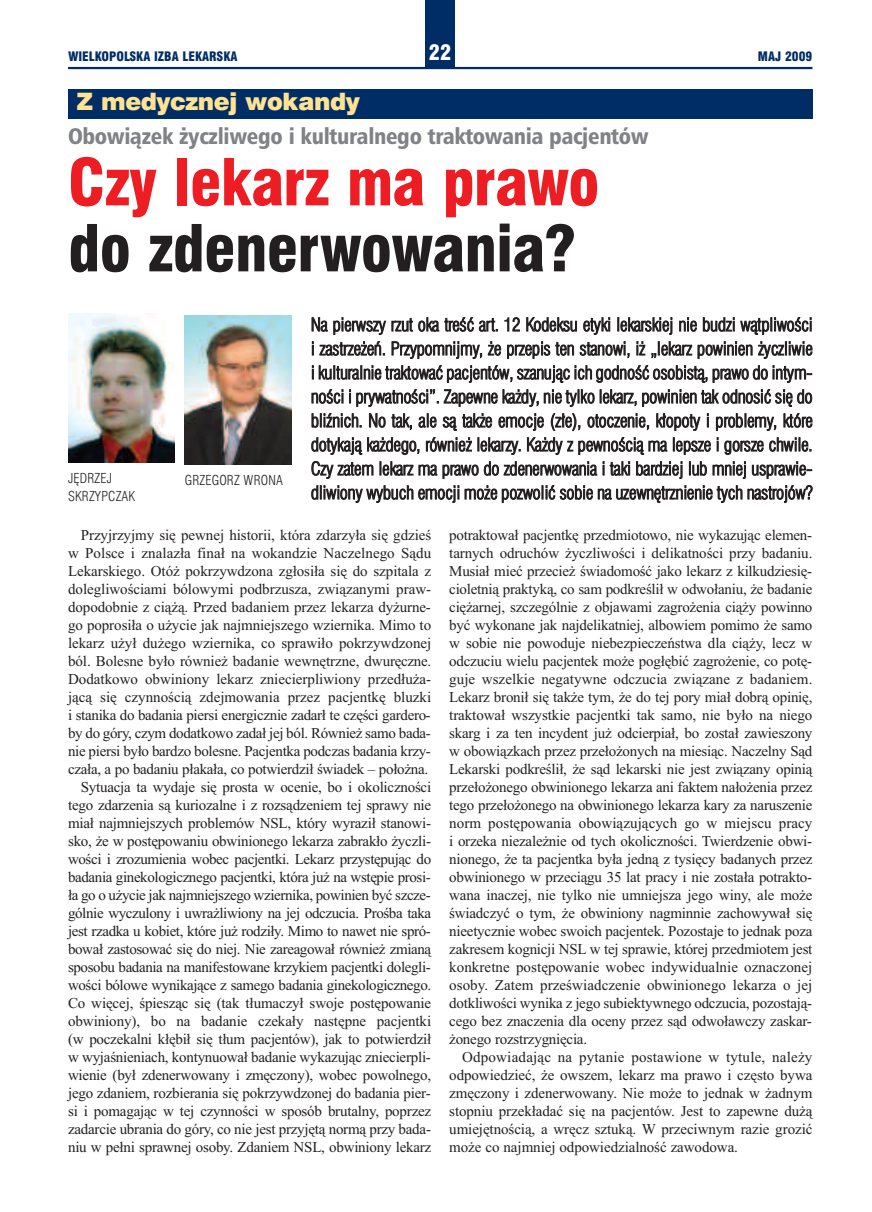
<style>
.page{position:relative;width:872px;height:1212px;background:#fff}
.page>*{position:absolute;margin:0;border:0;box-sizing:border-box;transform-origin:0 0}
.t1{font:63px "Swis 721 Blk Cn EU";letter-spacing:-.01em;color:#ee1d23}
.t2{font:63px "Swis 721 Blk Cn EU";letter-spacing:-.01em;color:#231f20}
.t3{font:24px "Swis 721 Blk EU";letter-spacing:-.02em;color:#ffe292}
.t4{font:22.5px "Humnst 777 Blk Cn EU";letter-spacing:-.015em;color:#808285}
.t5{font:21px "Swis 721 Blk Cn EU";color:#fff}
.t6{font:18px/24px "Swis 721 Lt Cn EU";letter-spacing:-.015em;color:#231f20;text-align:justify}
.t7{font:15px/18px "Times New Roman";letter-spacing:-.015em;color:#231f20;text-align:justify}
.t8{font:13.5px/17.1px "Swis 721 Lt Cn EU";letter-spacing:.015em;color:#231f20}
.t9{font:12.75px "Swis 721 Blk Cn EU";color:#002d66}
</style>
<div class="page">
<hr style="left:68px;top:67px;width:744px;height:2px;background:#002d66">
<div style="left:425px;top:0;width:30px;height:68px;background:#002d66"></div>
<div style="left:68px;top:89px;width:744px;height:30px;background:#002d66"></div>
<img style="left:68px;top:314px;width:106px;height:148px">
<img style="left:185px;top:315px;width:106px;height:149px">
<p class="t9" style="left:68px;top:48px;width:171px">WIELKOPOLSKA IZBA LEKARSKA</p>
<h3 class="t5" style="left:429px;top:40px;width:24px">22</h3>
<p class="t9" style="left:758px;top:48px;width:56px">MAJ 2009</p>
<h2 class="t3" style="left:77px;top:86px;width:285px">Z medycznej wokandy</h2>
<h3 class="t4" style="left:68px;top:122px;width:582px">Obowiązek życzliwego i kulturalnego traktowania pacjentów</h3>
<h1 class="t1" style="left:68px;top:143px;width:533px">Czy lekarz ma prawo</h1>
<h1 class="t2" style="left:68px;top:209px;width:509px">do zdenerwowania?</h1>
<p class="t8" style="left:68px;top:470px;width:69px">JĘDRZEJ<br>SKRZYPCZAK</p>
<p class="t8" style="left:185px;top:472px;width:100px">GRZEGORZ WRONA</p>
<p class="t6" style="left:311px;top:313px;width:503px">Na pierwszy rzut oka treść art. 12 Kodeksu etyki lekarskiej nie budzi wątpliwości i zastrzeżeń. Przypomnijmy, że przepis ten stanowi, iż „lekarz powinien życzliwie i kulturalnie traktować pacjentów, szanując ich godność osobistą, prawo do intym&shy;ności i prywatności”. Zapewne każdy, nie tylko lekarz, powinien tak odnosić się do bliźnich. No tak, ale są także emocje (złe), otoczenie, kłopoty i problemy, które dotykają każdego, również lekarzy. Każdy z pewnością ma lepsze i gorsze chwile.<br>Czy zatem lekarz ma prawo do zdenerwowania i taki bardziej lub mniej usprawie&shy;dliwiony wybuch emocji może pozwolić sobie na uzewnętrznienie tych nastrojów?</p>
<p class="t7" style="left:68px;top:526px;width:365px;text-align:right">Przyjrzyjmy się pewnej historii, która zdarzyła się gdzieś w Polsce i znalazła finał na wokandzie Naczelnego Sądu Lekarskiego. Otóż pokrzywdzona zgłosiła się do szpitala z dolegliwościami bólowymi podbrzusza, związanymi praw&shy;dopodobnie z ciążą. Przed badaniem przez lekarza dyżurne&shy;go poprosiła o użycie jak najmniejszego wziernika. Mimo to lekarz użył dużego wziernika, co sprawiło pokrzywdzonej ból. Bolesne było również badanie wewnętrzne, dwuręczne.<br>Dodatkowo obwiniony lekarz zniecierpliwiony przedłuża&shy;jącą się czynnością zdejmowania przez pacjentkę bluzki i stanika do badania piersi energicznie zadarł te części gardero&shy;by do góry, czym dodatkowo zadał jej ból. Również samo bada&shy;nie piersi było bardzo bolesne. Pacjentka podczas badania krzy&shy;czała, a po badaniu płakała, co potwierdził świadek – położna.<br>Sytuacja ta wydaje się prosta w ocenie, bo i okoliczności tego zdarzenia są kuriozalne i z rozsądzeniem tej sprawy nie miał najmniejszych problemów NSL, który wyraził stanowi&shy;sko, że w postępowaniu obwinionego lekarza zabrakło życzli&shy;wości i zrozumienia wobec pacjentki. Lekarz przystępując do badania ginekologicznego pacjentki, która już na wstępie prosi&shy;ła go o użycie jak najmniejszego wziernika, powinien być szcze&shy;gólnie wyczulony i uwrażliwiony na jej odczucia. Prośba taka jest rzadka u kobiet, które już rodziły. Mimo to nawet nie spró&shy;bował zastosować się do niej. Nie zareagował również zmianą sposobu badania na manifestowane krzykiem pacjentki dolegli&shy;wości bólowe wynikające z samego badania ginekologicznego.<br>Co więcej, śpiesząc się (tak tłumaczył swoje postępowanie obwiniony), bo na badanie czekały następne pacjentki (w poczekalni kłębił się tłum pacjentów), jak to potwierdził w wyjaśnieniach, kontynuował badanie wykazując zniecierpli&shy;wienie (był zdenerwowany i zmęczony), wobec powolnego, jego zdaniem, rozbierania się pokrzywdzonej do badania pier&shy;si i pomagając w tej czynności w sposób brutalny, poprzez zadarcie ubrania do góry, co nie jest przyjętą normą przy bada&shy;niu w pełni sprawnej osoby. Zdaniem NSL, obwiniony lekarz</p>
<p class="t7" style="left:449px;top:526px;width:365px">potraktował pacjentkę przedmiotowo, nie wykazując elemen&shy;tarnych odruchów życzliwości i delikatności przy badaniu.<br>Musiał mieć przecież świadomość jako lekarz z kilkudziesię&shy;cioletnią praktyką, co sam podkreślił w odwołaniu, że badanie ciężarnej, szczególnie z objawami zagrożenia ciąży powinno być wykonane jak najdelikatniej, albowiem pomimo że samo w sobie nie powoduje niebezpieczeństwa dla ciąży, lecz w odczuciu wielu pacjentek może pogłębić zagrożenie, co potę&shy;guje wszelkie negatywne odczucia związane z badaniem.<br>Lekarz bronił się także tym, że do tej pory miał dobrą opinię, traktował wszystkie pacjentki tak samo, nie było na niego skarg i za ten incydent już odcierpiał, bo został zawieszony w obowiązkach przez przełożonych na miesiąc. Naczelny Sąd Lekarski podkreślił, że sąd lekarski nie jest związany opinią przełożonego obwinionego lekarza ani faktem nałożenia przez tego przełożonego na obwinionego lekarza kary za naruszenie norm postępowania obowiązujących go w miejscu pracy i orzeka niezależnie od tych okoliczności. Twierdzenie obwi&shy;nionego, że ta pacjentka była jedną z tysięcy badanych przez obwinionego w przeciągu 35 lat pracy i nie została potrakto&shy;wana inaczej, nie tylko nie umniejsza jego winy, ale może świadczyć o tym, że obwiniony nagminnie zachowywał się nieetycznie wobec swoich pacjentek. Pozostaje to jednak poza zakresem kognicji NSL w tej sprawie, której przedmiotem jest konkretne postępowanie wobec indywidualnie oznaczonej osoby. Zatem przeświadczenie obwinionego lekarza o jej dotkliwości wynika z jego subiektywnego odczucia, pozostają&shy;cego bez znaczenia dla oceny przez sąd odwoławczy zaskar&shy;żonego rozstrzygnięcia.</p>
<p class="t7" style="left:449px;top:1048px;width:365px;text-indent:13px">Odpowiadając na pytanie postawione w tytule, należy odpowiedzieć, że owszem, lekarz ma prawo i często bywa zmęczony i zdenerwowany. Nie może to jednak w żadnym stopniu przekładać się na pacjentów. Jest to zapewne dużą umiejętnością, a wręcz sztuką. W przeciwnym razie grozić może co najmniej odpowiedzialność zawodowa.</p>
</div>
